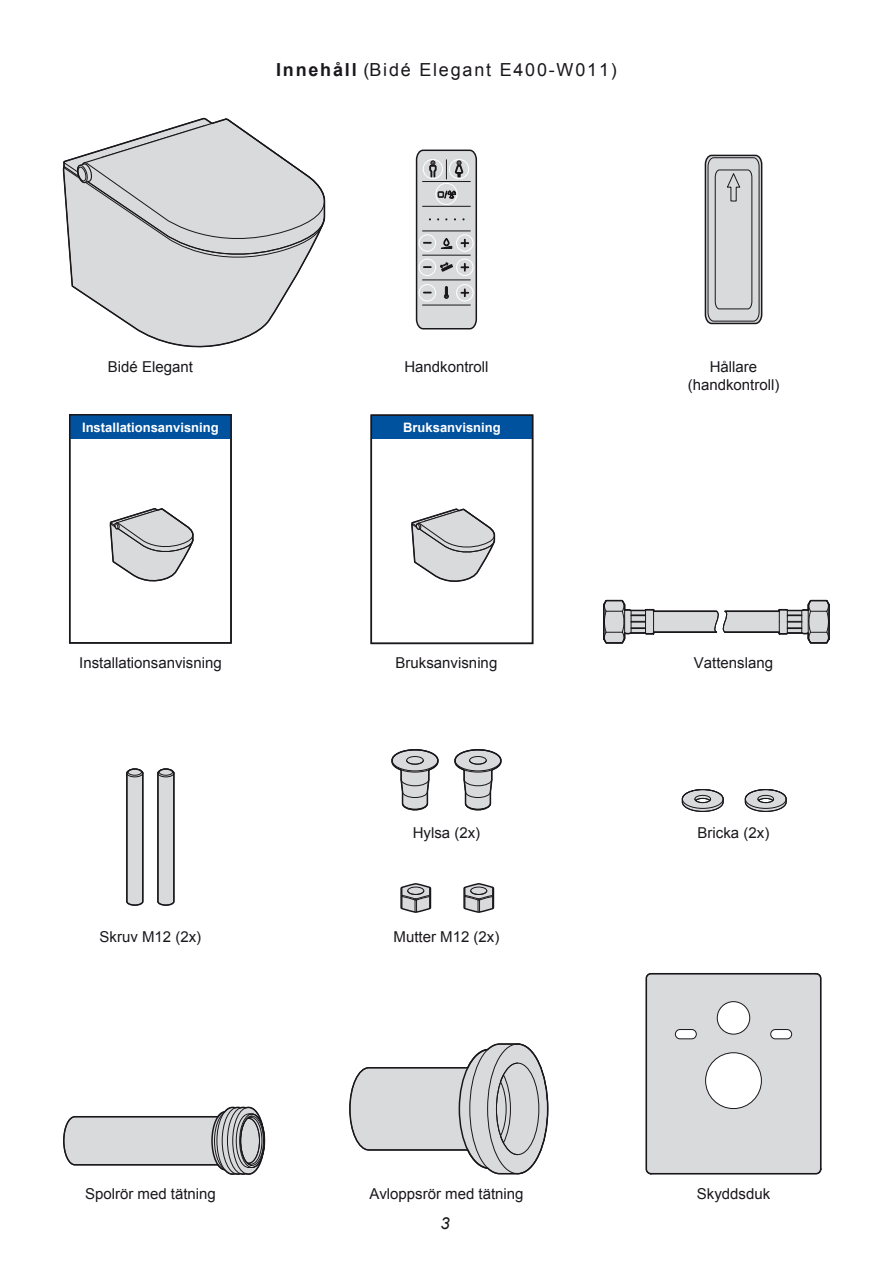
<style>
.page{position:relative;width:893px;height:1263px;background:#fff}
.page>*{position:absolute;margin:0;border:0;box-sizing:border-box;transform-origin:0 0}
.t1{font:18px "Arial";letter-spacing:.1em;color:#1a171c}
.t2{font:italic 16.5px "Arial";color:#1a171c}
.t3{font:15px/18px "Arial";color:#1a171c;text-align:center}
.t4{font:700 13.05px "Arial";color:#fff}
.s1{font-weight:700}
</style>
<div class="page">
<svg style="left:349px;top:1043px;width:200px;height:132px"></svg>
<svg style="left:63px;top:1106px;width:203px;height:69px"></svg>
<svg style="left:603px;top:599px;width:227px;height:45px"></svg>
<svg style="left:454px;top:749px;width:48px;height:62px"></svg>
<svg style="left:391px;top:749px;width:48px;height:62px"></svg>
<svg style="left:744px;top:789px;width:43px;height:23px"></svg>
<svg style="left:681px;top:789px;width:43px;height:23px"></svg>
<svg style="left:463px;top:883px;width:32px;height:30px"></svg>
<svg style="left:400px;top:883px;width:32px;height:30px"></svg>
<svg style="left:126px;top:768px;width:18px;height:138px;background:#b1b1b3"></svg>
<svg style="left:157px;top:768px;width:18px;height:138px;background:#b0b0b2"></svg>
<svg style="left:62px;top:117px;width:264px;height:231px"></svg>
<svg style="left:109px;top:508px;width:85px;height:74px"></svg>
<div style="left:70px;top:415px;width:161px;height:24px;background:#00519e"></div>
<div style="left:69px;top:414px;width:163px;height:230px;border:2px solid #1a171c"></div>
<svg style="left:411px;top:508px;width:85px;height:74px"></svg>
<div style="left:371px;top:415px;width:162px;height:24px;background:#00519e"></div>
<div style="left:371px;top:414px;width:162px;height:230px;border:2px solid #1a171c"></div>
<svg style="left:645px;top:973px;width:177px;height:202px;background:#d4d5d6"></svg>
<svg style="left:704px;top:154px;width:59px;height:171px;background:#bebec0"></svg>
<svg style="left:415px;top:149px;width:63px;height:181px;background:#c0c0c2"></svg>
<div style="left:456px;top:235px;width:17px;height:16px;border:1px solid #fff;border-radius:50%"></div>
<div style="left:419px;top:235px;width:17px;height:16px;border:1px solid #fff;border-radius:50%"></div>
<div style="left:436px;top:183px;width:21px;height:22px;border:1px solid #fff;border-radius:50%"></div>
<div style="left:423px;top:159px;width:20px;height:20px;border:1px solid #fff;border-radius:50%"></div>
<div style="left:449px;top:159px;width:20px;height:20px;border:1px solid #fff;border-radius:50%"></div>
<div style="left:456px;top:259px;width:17px;height:17px;border:1px solid #fff;border-radius:50%"></div>
<div style="left:419px;top:259px;width:17px;height:17px;border:1px solid #fff;border-radius:50%"></div>
<div style="left:456px;top:284px;width:17px;height:17px;border:1px solid #fff;border-radius:50%"></div>
<div style="left:419px;top:284px;width:17px;height:17px;border:1px solid #fff;border-radius:50%"></div>
<p class="t1" style="left:276px;top:58px;width:342px"><span class="s1">Innehåll</span> (Bidé Elegant E400-W011)</p>
<p class="t3" style="left:108px;top:358px;width:87px">Bidé Elegant</p>
<p class="t3" style="left:404px;top:358px;width:86px">Handkontroll</p>
<p class="t4" style="left:82px;top:419px;width:138px">Installationsanvisning</p>
<p class="t4" style="left:403px;top:419px;width:99px">Bruksanvisning</p>
<p class="t3" style="left:79px;top:654px;width:144px">Installationsanvisning</p>
<p class="t3" style="left:396px;top:654px;width:103px">Bruksanvisning</p>
<p class="t3" style="left:413px;top:824px;width:69px">Hylsa (2x)</p>
<p class="t3" style="left:100px;top:928px;width:103px">Skruv M12 (2x)</p>
<p class="t3" style="left:394px;top:928px;width:107px">Mutter M12 (2x)</p>
<p class="t3" style="left:85px;top:1185px;width:132px">Spolrör med tätning</p>
<p class="t3" style="left:369px;top:1185px;width:156px">Avloppsrör med tätning</p>
<p class="t2" style="left:441px;top:1212px;width:11px">3</p>
<p class="t3" style="left:688px;top:358px;width:93px">Hållare (handkontroll)</p>
<p class="t3" style="left:694px;top:654px;width:81px">Vattenslang</p>
<p class="t3" style="left:698px;top:824px;width:73px">Bricka (2x)</p>
<p class="t3" style="left:697px;top:1185px;width:75px">Skyddsduk</p>
</div>
